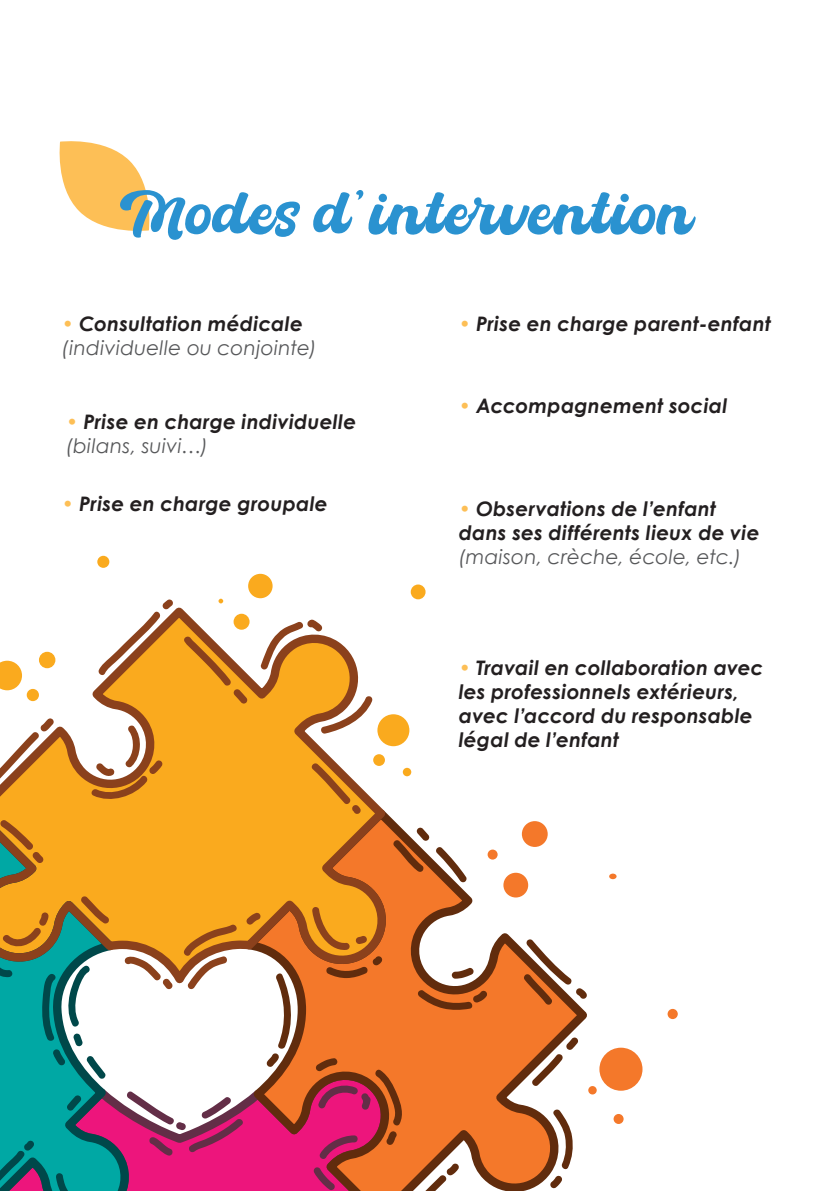
<style>
.page{position:relative;width:840px;height:1191px;background:#fff}
.page>*{position:absolute;margin:0;border:0;box-sizing:border-box;transform-origin:0 0}
.t1{font:60px "Batuphat Script";letter-spacing:.02em;color:#2a92d0}
.t2{font:italic 700 20px/24px "Century Gothic";letter-spacing:.01em;color:#231f20}
.t3{font:italic 20px/24px "Century Gothic";letter-spacing:.01em;color:#57585a}
.s1{font-style:normal;color:#fdbf56}
.s2{font-weight:700;color:#231f20}
.s3{font-weight:400;font-style:normal;color:#fdbf56}
.s4{font-weight:400;color:#57585a}
</style>
<div class="page">
<svg style="left:59px;top:141px;width:91px;height:90px"></svg>
<div style="left:138px;top:1155px;width:93px;height:36px;background:#ed157c"></div>
<svg style="left:231px;top:821px;width:363px;height:370px"></svg>
<svg style="left:0;top:996px;width:138px;height:195px"></svg>
<svg style="left:0;top:600px;width:395px;height:396px"></svg>
<svg style="left:97px;top:599px;width:76px;height:78px"></svg>
<svg style="left:0;top:718px;width:54px;height:74px"></svg>
<svg style="left:260px;top:619px;width:62px;height:51px"></svg>
<svg style="left:319px;top:696px;width:53px;height:38px"></svg>
<svg style="left:182px;top:634px;width:65px;height:69px"></svg>
<svg style="left:309px;top:761px;width:51px;height:53px;background:#da9538"></svg>
<svg style="left:312px;top:906px;width:37px;height:44px;background:#db8d1d"></svg>
<svg style="left:355px;top:935px;width:11px;height:9px"></svg>
<svg style="left:246px;top:912px;width:14px;height:12px"></svg>
<svg style="left:124px;top:956px;width:48px;height:33px"></svg>
<svg style="left:182px;top:923px;width:57px;height:66px"></svg>
<svg style="left:1px;top:912px;width:47px;height:35px;background:#de901d"></svg>
<svg style="left:0;top:819px;width:43px;height:44px;background:#b5832c"></svg>
<svg style="left:81px;top:896px;width:28px;height:28px"></svg>
<svg style="left:89px;top:725px;width:73px;height:78px"></svg>
<svg style="left:391px;top:827px;width:76px;height:55px"></svg>
<svg style="left:326px;top:956px;width:56px;height:22px"></svg>
<svg style="left:266px;top:971px;width:28px;height:96px"></svg>
<svg style="left:417px;top:989px;width:70px;height:21px"></svg>
<svg style="left:451px;top:967px;width:22px;height:11px"></svg>
<svg style="left:523px;top:939px;width:63px;height:66px"></svg>
<svg style="left:529px;top:1037px;width:48px;height:51px"></svg>
<svg style="left:550px;top:1107px;width:23px;height:81px"></svg>
<svg style="left:313px;top:1058px;width:145px;height:133px;background:#d35840"></svg>
<svg style="left:125px;top:1089px;width:120px;height:66px"></svg>
<svg style="left:0;top:1140px;width:34px;height:51px;background:#29697a"></svg>
<svg style="left:56px;top:1172px;width:29px;height:19px"></svg>
<svg style="left:67px;top:1095px;width:14px;height:15px"></svg>
<svg style="left:0;top:965px;width:12px;height:12px"></svg>
<svg style="left:42px;top:964px;width:64px;height:114px"></svg>
<div style="left:373px;top:754px;width:12px;height:12px;background:#faaa1e;border-radius:50%"></div>
<div style="left:377px;top:714px;width:32px;height:32px;background:#faaa1e;border-radius:50%"></div>
<div style="left:402px;top:768px;width:9px;height:8px;background:#faaa1e;border-radius:50%"></div>
<div style="left:233px;top:614px;width:16px;height:15px;background:#faaa1e;border-radius:50%"></div>
<div style="left:248px;top:574px;width:24px;height:24px;background:#faaa1e;border-radius:50%"></div>
<svg style="left:218px;top:598px;width:5px;height:5px"></svg>
<div style="left:27px;top:689px;width:12px;height:12px;background:#faaa1e;border-radius:50%"></div>
<div style="left:39px;top:652px;width:16px;height:16px;background:#faaa1e;border-radius:50%"></div>
<svg style="left:0;top:660px;width:22px;height:30px"></svg>
<div style="left:97px;top:556px;width:12px;height:12px;background:#faaa1e;border-radius:50%"></div>
<div style="left:410px;top:584px;width:15px;height:15px;background:#faaa1e;border-radius:50%"></div>
<div style="left:588px;top:1086px;width:8px;height:8px;background:#f4782a;border-radius:50%"></div>
<div style="left:599px;top:1047px;width:43px;height:43px;background:#f4782a;border-radius:50%"></div>
<div style="left:613px;top:1114px;width:10px;height:10px;background:#f4782a;border-radius:50%"></div>
<div style="left:503px;top:872px;width:25px;height:25px;background:#f4782a;border-radius:50%"></div>
<div style="left:487px;top:849px;width:10px;height:10px;background:#f4782a;border-radius:50%"></div>
<div style="left:521px;top:821px;width:26px;height:26px;background:#f4782a;border-radius:50%"></div>
<div style="left:667px;top:1009px;width:10px;height:10px;background:#f4782a;border-radius:50%"></div>
<svg style="left:608px;top:873px;width:8px;height:6px"></svg>
<h1 class="t1" style="left:120px;top:181px;width:575px">Modes d’intervention</h1>
<p class="t3" style="left:62px;top:312px;width:256px"><span class="s1">•</span> <span class="s2">Consultation médicale </span>(individuelle ou conjointe)</p>
<p class="t2" style="left:66px;top:409px;width:291px"><span class="s3">•</span> Prise en charge individuelle <span class="s4">(bilans, suivi…)</span></p>
<p class="t2" style="left:62px;top:491px;width:267px"><span class="s3">•</span> Prise en charge groupale</p>
<p class="t2" style="left:458px;top:311px;width:313px"><span class="s3">•</span> Prise en charge parent-enfant</p>
<p class="t2" style="left:458px;top:393px;width:270px"><span class="s3">•</span> Accompagnement social</p>
<p class="t2" style="left:458px;top:495px;width:302px"><span class="s3">•</span> Observations de l’enfant dans ses différents lieux de vie</p>
<p class="t3" style="left:458px;top:544px;width:284px">(maison, crèche, école, etc.)</p>
<p class="t2" style="left:458px;top:655px;width:306px"><span class="s3">•</span> Travail en collaboration avec les professionnels extérieurs, avec l’accord du responsable légal de l’enfant</p>
</div>
